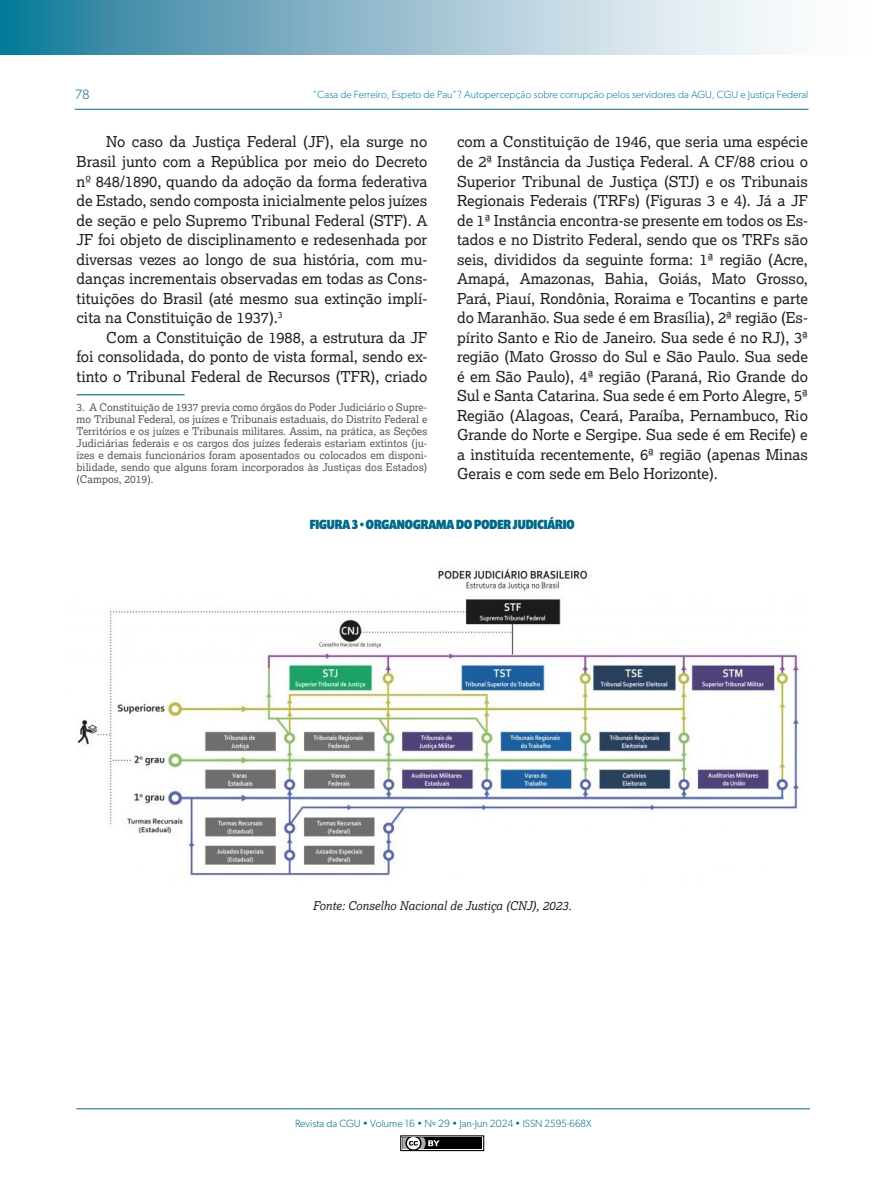
<style>
.page{position:relative;width:893px;height:1191px;background:#fff}
.page>*{position:absolute;margin:0;border:0;box-sizing:border-box;transform-origin:0 0}
.TEXTO_DUAS_COLUNAS{font:15px/19.5px "Lexia";color:#231f20;text-align:justify}
.TITULO_TABELA_E_GRAFICO{font:900 13.5px "Prenton RP Cond";color:#006988;scale:.93 1}
.t1{font:300 13.5px "Gibson";color:#006988}
.FONTE_DE_DADOS_TABELA_E_GRAFICO{font:italic 12px "Lexia";color:#231f20}
.NOTA_DE_RODAPÉ{font:10.5px/12px "Lexia";color:#57585a;text-align:justify}
.t2{font:300 10.5px "Gibson";color:#087d9a}
.t3{font:300 10.5px "Gibson";color:#006988}
</style>
<div class="page">
<svg style="left:0;top:0;width:781px;height:54px;background:#91bccd"></svg>
<hr style="left:75px;top:109px;width:733px;height:1px;background:#006988">
<hr style="left:76px;top:1108px;width:734px;height:1px;background:#006988">
<div style="left:400px;top:1135px;width:84px;height:16px;border:1px solid #000"></div>
<div style="left:402px;top:1137px;width:80px;height:12px;background:#000"></div>
<svg style="left:402px;top:1137px;width:38px;height:12px"></svg>
<hr style="left:77px;top:394px;width:108px;height:1px;background:#006988">
<img style="left:77px;top:568px;width:722px;height:309px">
<p class="t1" style="left:75px;top:86px;width:16px">78</p>
<p class="t2" style="left:313px;top:88px;width:497px">“Casa de Ferreiro, Espeto de Pau”? Autopercepção sobre corrupção pelos servidores da AGU, CGU e Justiça Federal</p>
<p class="TEXTO_DUAS_COLUNAS" style="left:77px;top:132px;width:352px;text-indent:30px">No caso da Justiça Federal (JF), ela surge no Brasil junto com a República por meio do Decreto nº 848/1890, quando da adoção da forma federativa de Estado, sendo composta inicialmente pelos juízes de seção e pelo Supremo Tribunal Federal (STF). A JF foi objeto de disciplinamento e redesenhada por diversas vezes ao longo de sua história, com mu&shy;danças incrementais observadas em todas as Cons&shy;tituições do Brasil (até mesmo sua extinção implí&shy;cita na Constituição de 1937).<sup>3</sup></p>
<p class="TEXTO_DUAS_COLUNAS" style="left:77px;top:327px;width:352px;text-indent:30px">Com a Constituição de 1988, a estrutura da JF foi consolidada, do ponto de vista formal, sendo ex&shy;tinto o Tribunal Federal de Recursos (TFR), criado</p>
<p class="NOTA_DE_RODAPÉ" style="left:77px;top:401px;width:352px">3. A Constituição de 1937 previa como órgãos do Poder Judiciário o Supre&shy;mo Tribunal Federal, os juízes e Tribunais estaduais, do Distrito Federal e Territórios e os juízes e Tribunais militares. Assim, na prática, as Seções Judiciárias federais e os cargos dos juízes federais estariam extintos (ju&shy;ízes e demais funcionários foram aposentados ou colocados em disponi&shy;bilidade, sendo que alguns foram incorporados às Justiças dos Estados) (Campos, 2019).</p>
<p class="TEXTO_DUAS_COLUNAS" style="left:457px;top:132px;width:352px">com a Constituição de 1946, que seria uma espécie de 2ª Instância da Justiça Federal. A CF/88 criou o Superior Tribunal de Justiça (STJ) e os Tribunais Regionais Federais (TRFs) (Figuras 3 e 4). Já a JF de 1ª Instância encontra-se presente em todos os Es&shy;tados e no Distrito Federal, sendo que os TRFs são seis, divididos da seguinte forma: 1ª região (Acre, Amapá, Amazonas, Bahia, Goiás, Mato Grosso, Pará, Piauí, Rondônia, Roraima e Tocantins e parte do Maranhão. Sua sede é em Brasília), 2ª região (Es&shy;pírito Santo e Rio de Janeiro. Sua sede é no RJ), 3ª região (Mato Grosso do Sul e São Paulo. Sua sede é em São Paulo), 4ª região (Paraná, Rio Grande do Sul e Santa Catarina. Sua sede é em Porto Alegre, 5ª Região (Alagoas, Ceará, Paraíba, Pernambuco, Rio Grande do Norte e Sergipe. Sua sede é em Recife) e a instituída recentemente, 6ª região (apenas Minas Gerais e com sede em Belo Horizonte).</p>
<p class="TITULO_TABELA_E_GRAFICO" style="left:310px;top:516px;width:286px">FIGURA 3 • ORGANOGRAMA DO PODER JUDICIÁRIO</p>
<p class="FONTE_DE_DADOS_TABELA_E_GRAFICO" style="left:313px;top:898px;width:260px">Fonte: Conselho Nacional de Justiça (CNJ), 2023.</p>
<p class="t3" style="left:295px;top:1116px;width:298px">Revista da CGU • Volume 16 • Nº 29 • Jan-Jun 2024 • ISSN 2595-668X</p>
</div>
